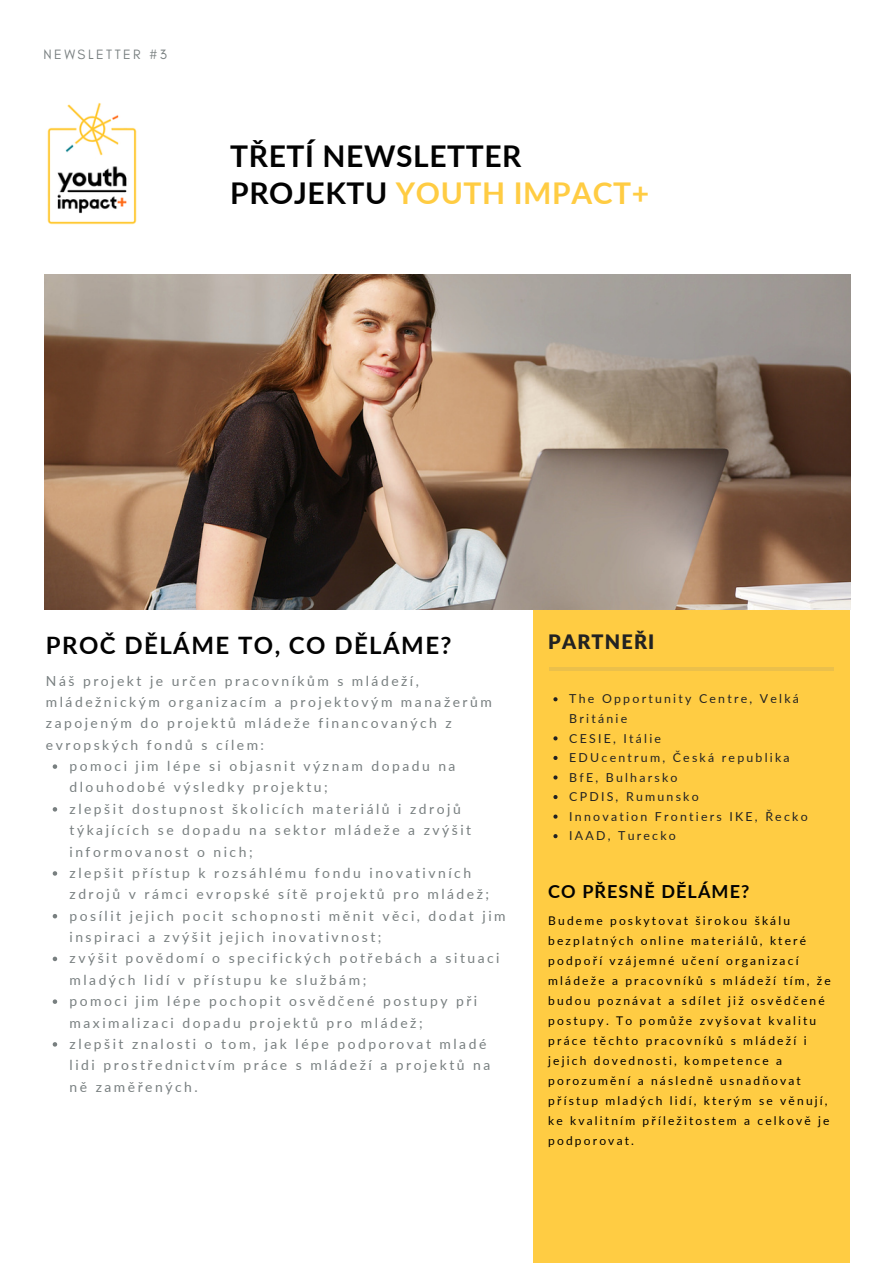
<style>
.page{position:relative;width:893px;height:1264px;background:#fff}
.page>*{position:absolute;margin:0;border:0;box-sizing:border-box;transform-origin:0 0}
.t1{font:700 30px/37px "Lato";letter-spacing:.02em;color:#020202}
.t2{font:700 24px "Lato";letter-spacing:.06em;color:#020202}
.t3{font:900 19.8px "Lato";letter-spacing:.06em;color:#222}
.t4{font:700 18px "Lato";letter-spacing:.06em;color:#020202}
.t5{font:13.95px/21.3px "Lato";letter-spacing:.18em;color:#787f80}
.t6{font:13.8px "Glacial Indifference";letter-spacing:.18em;color:#787f80}
.t7{font:12.3px/19.5px "Lato";letter-spacing:.18em;color:#222}
.t8{font:12px/20px "Lato";letter-spacing:.18em;color:#000}
.s1{color:#ffcc43}
</style>
<div class="page">
<div style="left:533px;top:581px;width:316px;height:681px;background:#ffcc43"></div>
<img style="left:45px;top:274px;width:805px;height:335px">
<img style="left:47px;top:103px;width:90px;height:122px">
<hr style="left:549px;top:667px;width:285px;height:3px;background:#787f80">
<svg style="left:553px;top:697px;width:4px;height:4px"></svg>
<svg style="left:553px;top:736px;width:4px;height:4px"></svg>
<svg style="left:553px;top:756px;width:4px;height:4px"></svg>
<svg style="left:553px;top:775px;width:4px;height:4px"></svg>
<svg style="left:553px;top:795px;width:4px;height:4px"></svg>
<svg style="left:553px;top:814px;width:4px;height:4px"></svg>
<svg style="left:553px;top:834px;width:4px;height:4px"></svg>
<svg style="left:53px;top:764px;width:4px;height:4px"></svg>
<svg style="left:53px;top:807px;width:4px;height:4px"></svg>
<svg style="left:53px;top:871px;width:4px;height:4px"></svg>
<svg style="left:53px;top:914px;width:4px;height:4px"></svg>
<svg style="left:53px;top:956px;width:4px;height:5px"></svg>
<svg style="left:53px;top:999px;width:4px;height:4px"></svg>
<svg style="left:53px;top:1042px;width:4px;height:4px"></svg>
<p class="t6" style="left:44px;top:46px;width:125px">NEWSLETTER #3</p>
<h1 class="t1" style="left:230px;top:137px;width:420px">TŘETÍ NEWSLETTER<br>PROJEKTU <span class="s1">YOUTH IMPACT+</span></h1>
<h2 class="t2" style="left:46px;top:630px;width:407px">PROČ DĚLÁME TO, CO DĚLÁME?</h2>
<p class="t5" style="left:46px;top:669px;width:447px">Náš projekt je určen pracovníkům s mládeží, mládežnickým organizacím a projektovým manažerům zapojeným do projektů mládeže financovaných z evropských fondů s cílem:</p>
<p class="t5" style="left:70px;top:755px;width:437px">pomoci jim lépe si objasnit význam dopadu na dlouhodobé výsledky projektu;<br>zlepšit dostupnost školicích materiálů i zdrojů týkajících se dopadu na sektor mládeže a zvýšit informovanost o nich;<br>zlepšit přístup k rozsáhlému fondu inovativních zdrojů v rámci evropské sítě projektů pro mládež; posílit jejich pocit schopnosti měnit věci, dodat jim inspiraci a zvýšit jejich inovativnost;<br>zvýšit povědomí o specifických potřebách a situaci mladých lidí v přístupu ke službám;<br>pomoci jim lépe pochopit osvědčené postupy při maximalizaci dopadu projektů pro mládež;<br>zlepšit znalosti o tom, jak lépe podporovat mladé lidi prostřednictvím práce s mládeží a projektů na ně zaměřených.</p>
<h3 class="t3" style="left:548px;top:629px;width:108px">PARTNEŘI</h3>
<p class="t7" style="left:569px;top:689px;width:240px">The Opportunity Centre, Velká<br>Británie<br>CESIE, Itálie<br>EDUcentrum, Česká republika<br>BfE, Bulharsko<br>CPDIS, Rumunsko<br>Innovation Frontiers IKE, Řecko<br>IAAD, Turecko</p>
<p class="t4" style="left:548px;top:879px;width:202px">CO PŘESNĚ DĚLÁME?</p>
<p class="t8" style="left:548px;top:910px;width:284px">Budeme poskytovat širokou škálu bezplatných online materiálů, které podpoří vzájemné učení organizací mládeže a pracovníků s mládeží tím, že budou poznávat a sdílet již osvědčené postupy. To pomůže zvyšovat kvalitu práce těchto pracovníků s mládeží i jejich dovednosti, kompetence a porozumění a následně usnadňovat přístup mladých lidí, kterým se věnují, ke kvalitním příležitostem a celkově je podporovat.</p>
</div>
